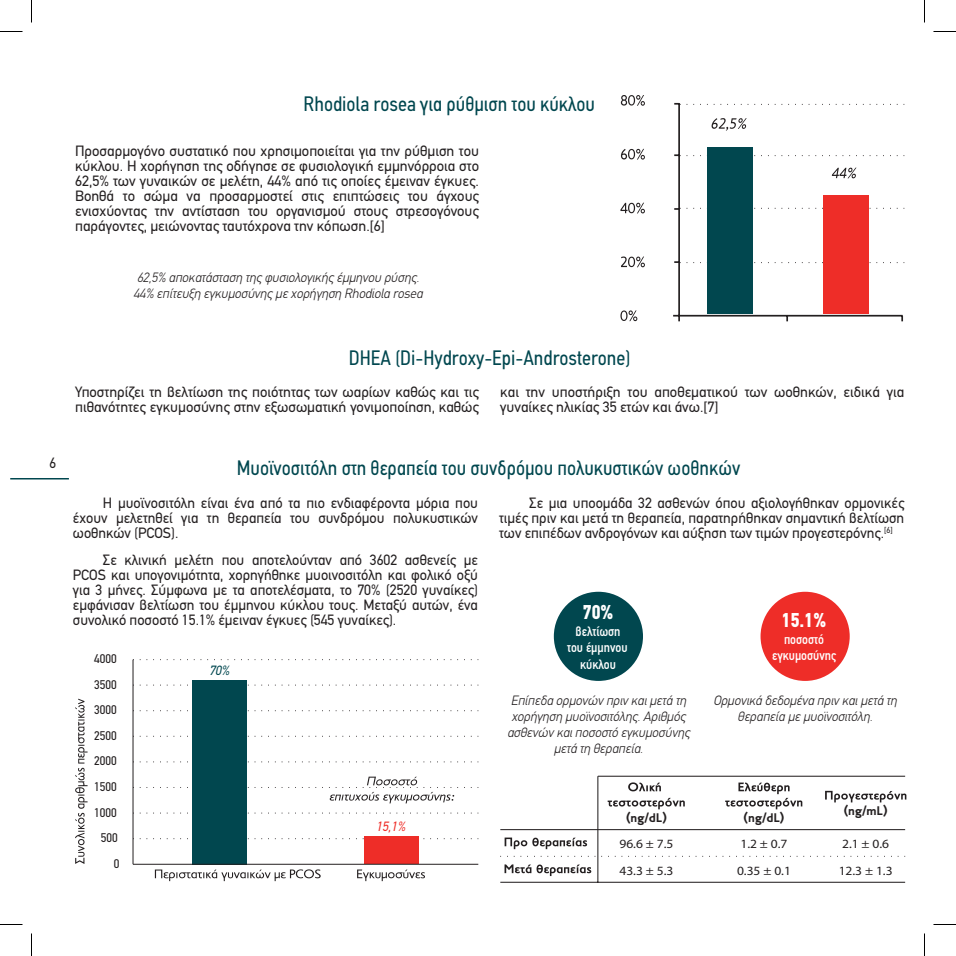
<style>
.page{position:relative;width:956px;height:956px;background:#fff}
.page>*{position:absolute;margin:0;border:0;box-sizing:border-box;transform-origin:0 0}
.t1{font:21px "PF Din Text Condensed";color:#01474f}
.t2{font:900 condensed 20.1px "PF Din Text";color:#fff}
.t3{font:15px/15px "PF Din Text";color:#231f20;text-align:justify}
.t4{font:15px "PF Din Text";color:#231f20;scale:.95 1}
.t5{font:500 condensed 13.8px/16.6px "PF Din Text";color:#fff;text-align:center}
.t6{font:italic 300 13.5px/15.9px "PF Din Text";color:#231f20;text-align:center}
.t7{font:italic 13.5px "PF Din Text";color:#ee2d28}
.t8{font:italic 13.5px "PF Din Text";color:#01474f}
.t9{font:12.6px/26.8px "Myriad Pro";color:#231f20;scale:1.07 1}
.t10{font:12.6px "PF Din Text Condensed";color:#231f20;scale:1.07 1}
.t11{font:700 12.6px "PF Transport";color:#231f20;scale:1.07 1}
</style>
<div class="page">
<hr style="left:10px;top:478px;width:59px;height:1px;background:#01474f">
<hr style="left:598px;top:776px;width:307px;height:1px;background:#231f20">
<svg style="left:628px;top:782px;width:33px;height:9px"></svg>
<svg style="left:608px;top:798px;width:77px;height:11px"></svg>
<svg style="left:725px;top:782px;width:77px;height:27px"></svg>
<svg style="left:825px;top:791px;width:81px;height:11px"></svg>
<hr style="left:500px;top:829px;width:405px;height:1px;background:#231f20">
<svg style="left:505px;top:837px;width:82px;height:12px"></svg>
<svg style="left:504px;top:864px;width:87px;height:12px"></svg>
<hr style="left:500px;top:882px;width:405px;height:1px;background:#231f20">
<hr style="left:597px;top:776px;width:1px;height:106px;background:#231f20">
<svg style="left:500px;top:856px;width:405px;height:1px"></svg>
<hr style="left:673px;top:315px;width:230px;height:2px;background:#231f20">
<hr style="left:678px;top:103px;width:2px;height:218px;background:#231f20">
<svg style="left:674px;top:154px;width:230px;height:2px"></svg>
<svg style="left:674px;top:103px;width:230px;height:2px"></svg>
<svg style="left:674px;top:208px;width:230px;height:2px"></svg>
<svg style="left:674px;top:261px;width:230px;height:2px"></svg>
<svg style="left:621px;top:95px;width:24px;height:11px"></svg>
<svg style="left:621px;top:149px;width:24px;height:11px"></svg>
<svg style="left:620px;top:203px;width:25px;height:10px"></svg>
<svg style="left:621px;top:256px;width:24px;height:11px"></svg>
<svg style="left:620px;top:310px;width:17px;height:11px"></svg>
<div style="left:707px;top:147px;width:45px;height:166px;background:#01474f"></div>
<div style="left:823px;top:195px;width:45px;height:118px;background:#ee2d28"></div>
<svg style="left:711px;top:118px;width:36px;height:13px"></svg>
<svg style="left:832px;top:168px;width:24px;height:10px"></svg>
<svg style="left:139px;top:838px;width:339px;height:1px"></svg>
<svg style="left:139px;top:813px;width:339px;height:1px"></svg>
<svg style="left:139px;top:762px;width:339px;height:1px"></svg>
<svg style="left:139px;top:736px;width:339px;height:1px"></svg>
<svg style="left:139px;top:710px;width:339px;height:1px"></svg>
<svg style="left:139px;top:685px;width:339px;height:1px"></svg>
<svg style="left:133px;top:659px;width:345px;height:1px"></svg>
<div style="left:192px;top:680px;width:54px;height:184px;background:#01474f"></div>
<div style="left:365px;top:836px;width:54px;height:28px;background:#ee2d28"></div>
<hr style="left:133px;top:864px;width:345px;height:1px;background:#231f20">
<svg style="left:155px;top:869px;width:270px;height:12px"></svg>
<svg style="left:75px;top:699px;width:13px;height:165px"></svg>
<svg style="left:139px;top:777px;width:339px;height:26px"></svg>
<hr style="left:133px;top:660px;width:1px;height:204px;background:#231f20">
<div style="left:554px;top:592px;width:89px;height:89px;background:#01474f;border-radius:50%"></div>
<div style="left:760px;top:592px;width:90px;height:89px;background:#ee2d28;border-radius:50%"></div>
<svg style="left:0;top:31px;width:22px;height:1px"></svg>
<svg style="left:933px;top:31px;width:23px;height:1px"></svg>
<svg style="left:0;top:924px;width:22px;height:1px"></svg>
<svg style="left:933px;top:924px;width:23px;height:1px"></svg>
<svg style="left:31px;top:0;width:1px;height:23px"></svg>
<svg style="left:31px;top:933px;width:1px;height:23px"></svg>
<svg style="left:924px;top:0;width:1px;height:23px"></svg>
<svg style="left:924px;top:933px;width:1px;height:23px"></svg>
<h1 class="t1" style="left:304px;top:92px;width:293px">Rhodiola rosea για ρύθμιση του κύκλου</h1>
<p class="t3" style="left:75px;top:143px;width:405px">Προσαρμογόνο συστατικό που χρησιμοποιείται για την ρύθμιση του κύκλου. Η χορήγηση της οδήγησε σε φυσιολογική εμμηνόρροια στο 62,5% των γυναικών σε μελέτη, 44% από τις οποίες έμειναν έγκυες.<br>Βοηθά το σώμα να προσαρμοστεί στις επιπτώσεις του άγχους ενισχύοντας την αντίσταση του οργανισμού στους στρεσογόνους παράγοντες, μειώνοντας ταυτόχρονα την κόπωση.[6]</p>
<p class="t6" style="left:134px;top:270px;width:290px;text-align:left">62,5% αποκατάσταση της φυσιολογικής έμμηνου ρύσης.<br>44% επίτευξη εγκυμοσύνης με χορήγηση Rhodiola rosea</p>
<p class="t4" style="left:49px;top:454px;width:8px">6</p>
<h1 class="t1" style="left:349px;top:346px;width:283px">DHEA (Di-Hydroxy-Epi-Androsterone)</h1>
<p class="t3" style="left:75px;top:385px;width:405px">Υποστηρίζει τη βελτίωση της ποιότητας των ωαρίων καθώς και τις πιθανότητες εγκυμοσύνης στην εξωσωματική γονιμοποίηση, καθώς</p>
<p class="t3" style="left:500px;top:385px;width:405px">και την υποστήριξη του αποθεματικού των ωοθηκών, ειδικά για γυναίκες ηλικίας 35 ετών και άνω.[7]</p>
<h1 class="t1" style="left:237px;top:455px;width:505px">Μυοϊνοσιτόλη στη θεραπεία του συνδρόμου πολυκυστικών ωοθηκών</h1>
<p class="t3" style="left:73px;top:495px;width:407px;text-indent:30px">Η μυοϊνοσιτόλη είναι ένα από τα πιο ενδιαφέροντα μόρια που έχουν μελετηθεί για τη θεραπεία του συνδρόμου πολυκυστικών ωοθηκών (PCOS).</p>
<p class="t3" style="left:73px;top:553px;width:407px;text-indent:30px">Σε κλινική μελέτη που αποτελούνταν από 3602 ασθενείς με PCOS και υπογονιμότητα, χορηγήθηκε μυοινοσιτόλη και φολικό οξύ για 3 μήνες. Σύμφωνα με τα αποτελέσματα, το 70% (2520 γυναίκες) εμφάνισαν βελτίωση του έμμηνου κύκλου τους. Μεταξύ αυτών, ένα συνολικό ποσοστό 15.1% έμειναν έγκυες (545 γυναίκες).</p>
<p class="t3" style="left:499px;top:495px;width:407px;text-indent:30px">Σε μια υποομάδα 32 ασθενών όπου αξιολογήθηκαν ορμονικές τιμές πριν και μετά τη θεραπεία, παρατηρήθηκαν σημαντική βελτίωση των επιπέδων ανδρογόνων και αύξηση των τιμών προγεστερόνης.<sup>[6]</sup></p>
<h2 class="t2" style="left:583px;top:600px;width:32px">70%</h2>
<p class="t5" style="left:567px;top:623px;width:62px">βελτίωση του έμμηνου κύκλου</p>
<h2 class="t2" style="left:782px;top:608px;width:46px">15.1%</h2>
<p class="t5" style="left:772px;top:631px;width:65px">ποσοστό εγκυμοσύνης</p>
<p class="t10" style="left:94px;top:651px;width:23px">4000</p>
<p class="t8" style="left:209px;top:662px;width:22px">70%</p>
<p class="t10" style="left:94px;top:677px;width:23px">3500</p>
<p class="t10" style="left:94px;top:703px;width:23px">3000</p>
<p class="t10" style="left:94px;top:728px;width:23px">2500</p>
<p class="t10" style="left:94px;top:754px;width:23px">2000</p>
<p class="t10" style="left:94px;top:779px;width:23px">1500</p>
<p class="t10" style="left:94px;top:805px;width:23px">1000</p>
<p class="t10" style="left:101px;top:831px;width:17px">500</p>
<p class="t10" style="left:114px;top:856px;width:7px">0</p>
<p class="t7" style="left:376px;top:819px;width:31px">15,1%</p>
<p class="t6" style="left:507px;top:693px;width:184px">Επίπεδα ορμονών πριν και μετά τη χορήγηση μυοϊνοσιτόλης. Αριθμός ασθενών και ποσοστό εγκυμοσύνης μετά τη θεραπεία.</p>
<p class="t6" style="left:713px;top:693px;width:185px">Ορμονικά δεδομένα πριν και μετά τη θεραπεία με μυοϊνοσιτόλη.</p>
<p class="t11" style="left:626px;top:810px;width:40px">(ng/dL)</p>
<p class="t11" style="left:744px;top:810px;width:40px">(ng/dL)</p>
<p class="t11" style="left:844px;top:803px;width:42px">(ng/mL)</p>
<p class="t9" style="left:619px;top:830px;width:52px">96.6 ± 7.5<br>43.3 ± 5.3</p>
<p class="t9" style="left:737px;top:830px;width:52px">1.2 ± 0.7<br>0.35 ± 0.1</p>
<p class="t9" style="left:839px;top:830px;width:52px">2.1 ± 0.6<br>12.3 ± 1.3</p>
</div>
